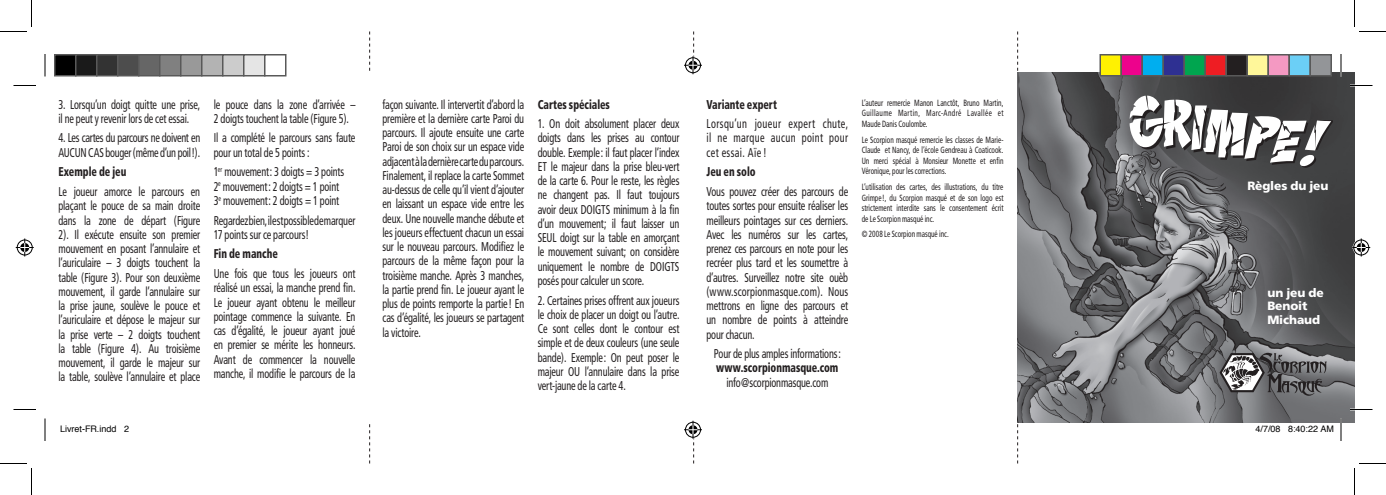
<style>
.page{position:relative;width:1386px;height:495px;background:#fff}
.page>*{position:absolute;margin:0;border:0;box-sizing:border-box;transform-origin:0 0}
.t1{font:condensed 12.75px/14.2px "Frutiger";letter-spacing:-.015em;color:#231f20;text-align:justify;scale:.8 1}
.t2{font:900 condensed 12.75px "Frutiger";letter-spacing:-.005em;color:#231f20;scale:.8 1}
.t3{font:900 12px/13.5px "Frutiger";letter-spacing:-.01em;color:#fff}
.t4{font:condensed 9px/10.5px "Frutiger";color:#231f20;text-align:justify;scale:.8 1}
.t5{font:9px "Helvetica";color:#000}
</style>
<div class="page">
<svg style="left:1017px;top:32px;width:1px;height:432px"></svg>
<hr style="left:1016px;top:72px;width:4px;height:351px;background:#fff">
<img style="left:1017px;top:73px;width:337px;height:349px">
<svg style="left:1220px;top:353px;width:107px;height:43px;background:#737375"></svg>
<svg style="left:1130px;top:96px;width:203px;height:72px"></svg>
<svg style="left:369px;top:32px;width:1px;height:432px"></svg>
<hr style="left:368px;top:72px;width:4px;height:351px;background:#fff">
<hr style="left:1340px;top:54px;width:2px;height:22px;background:#fff">
<hr style="left:1340px;top:418px;width:2px;height:23px;background:#fff">
<svg style="left:14px;top:85px;width:22px;height:1px"></svg>
<svg style="left:1350px;top:85px;width:22px;height:1px"></svg>
<svg style="left:14px;top:409px;width:22px;height:1px"></svg>
<svg style="left:1350px;top:409px;width:22px;height:1px"></svg>
<svg style="left:45px;top:54px;width:1px;height:22px"></svg>
<svg style="left:45px;top:418px;width:1px;height:23px"></svg>
<svg style="left:1341px;top:54px;width:1px;height:22px"></svg>
<svg style="left:1341px;top:418px;width:1px;height:23px"></svg>
<svg style="left:0;top:0;width:32px;height:32px"></svg>
<svg style="left:0;top:463px;width:32px;height:32px"></svg>
<svg style="left:1354px;top:0;width:32px;height:32px"></svg>
<svg style="left:1354px;top:463px;width:32px;height:32px"></svg>
<svg style="left:684px;top:32px;width:18px;height:432px"></svg>
<svg style="left:16px;top:238px;width:18px;height:18px"></svg>
<svg style="left:1352px;top:238px;width:18px;height:18px"></svg>
<div style="left:55px;top:55px;width:21px;height:21px;background:#000"></div>
<div style="left:54px;top:54px;width:22px;height:22px;border:2px solid #595959"></div>
<div style="left:76px;top:55px;width:21px;height:21px;background:#1a1a1a"></div>
<div style="left:75px;top:54px;width:23px;height:22px;border:2px solid #595959"></div>
<div style="left:97px;top:55px;width:21px;height:21px;background:#333"></div>
<div style="left:96px;top:54px;width:22px;height:22px;border:2px solid #595959"></div>
<div style="left:118px;top:55px;width:21px;height:21px;background:#4d4d4d"></div>
<div style="left:117px;top:54px;width:23px;height:22px;border:2px solid #595959"></div>
<div style="left:139px;top:55px;width:21px;height:21px;background:#666"></div>
<div style="left:138px;top:54px;width:22px;height:22px;border:2px solid #595959"></div>
<div style="left:160px;top:55px;width:21px;height:21px;background:#808080"></div>
<div style="left:159px;top:54px;width:23px;height:22px;border:2px solid #595959"></div>
<div style="left:181px;top:55px;width:21px;height:21px;background:#999"></div>
<div style="left:180px;top:54px;width:22px;height:22px;border:2px solid #595959"></div>
<div style="left:202px;top:55px;width:21px;height:21px;background:#b3b3b3"></div>
<div style="left:201px;top:54px;width:23px;height:22px;border:2px solid #595959"></div>
<div style="left:223px;top:55px;width:21px;height:21px;background:#ccc"></div>
<div style="left:222px;top:54px;width:22px;height:22px;border:2px solid #595959"></div>
<div style="left:244px;top:55px;width:21px;height:21px;background:#e5e5e5"></div>
<div style="left:243px;top:54px;width:23px;height:22px;border:2px solid #595959"></div>
<div style="left:264px;top:54px;width:22px;height:22px;border:2px solid #595959"></div>
<div style="left:1100px;top:55px;width:21px;height:21px;background:#fff101"></div>
<div style="left:1100px;top:54px;width:22px;height:22px;border:2px solid #595959"></div>
<div style="left:1121px;top:55px;width:21px;height:21px;background:#ed028c"></div>
<div style="left:1120px;top:54px;width:23px;height:22px;border:2px solid #595959"></div>
<div style="left:1142px;top:55px;width:21px;height:21px;background:#00aeef"></div>
<div style="left:1142px;top:54px;width:22px;height:22px;border:2px solid #595959"></div>
<div style="left:1163px;top:55px;width:21px;height:21px;background:#2e3092"></div>
<div style="left:1162px;top:54px;width:23px;height:22px;border:2px solid #595959"></div>
<div style="left:1184px;top:55px;width:21px;height:21px;background:#00a54f"></div>
<div style="left:1184px;top:54px;width:22px;height:22px;border:2px solid #595959"></div>
<div style="left:1205px;top:55px;width:21px;height:21px;background:#ee1d23"></div>
<div style="left:1204px;top:54px;width:23px;height:22px;border:2px solid #595959"></div>
<div style="left:1226px;top:55px;width:21px;height:21px;background:#231f20"></div>
<div style="left:1226px;top:54px;width:22px;height:22px;border:2px solid #595959"></div>
<div style="left:1247px;top:55px;width:21px;height:21px;background:#fff79a"></div>
<div style="left:1246px;top:54px;width:23px;height:22px;border:2px solid #595959"></div>
<div style="left:1268px;top:55px;width:21px;height:21px;background:#f499c2"></div>
<div style="left:1268px;top:54px;width:22px;height:22px;border:2px solid #595959"></div>
<div style="left:1289px;top:55px;width:21px;height:21px;background:#6bcff6"></div>
<div style="left:1288px;top:54px;width:23px;height:22px;border:2px solid #595959"></div>
<div style="left:1310px;top:55px;width:21px;height:21px;background:#939598"></div>
<div style="left:1310px;top:54px;width:22px;height:22px;border:2px solid #595959"></div>
<p class="t1" style="left:58px;top:97px;width:179px">3. Lorsqu’un doigt quitte une prise, il ne peut y revenir lors de cet essai.</p>
<p class="t1" style="left:59px;top:131px;width:179px">4. Les cartes du parcours ne doivent en<br>AUCUN CAS bouger (même d’un poil !).</p>
<p class="t2" style="left:59px;top:164px;width:86px">Exemple de jeu</p>
<p class="t1" style="left:59px;top:185px;width:179px">Le joueur amorce le parcours en plaçant le pouce de sa main droite dans la zone de départ (Figure 2). Il exécute ensuite son premier mouvement en posant l’annulaire et l’auriculaire – 3 doigts touchent la table (Figure 3). Pour son deuxième mouvement, il garde l’annulaire sur la prise jaune, soulève le pouce et l’auriculaire et dépose le majeur sur la prise verte – 2 doigts touchent la table (Figure 4). Au troisième mouvement, il garde le majeur sur la table, soulève l’annulaire et place</p>
<p class="t1" style="left:214px;top:97px;width:179px">le pouce dans la zone d’arrivée –<br>2 doigts touchent la table (Figure 5).</p>
<p class="t1" style="left:214px;top:131px;width:179px">Il a complété le parcours sans faute pour un total de 5 points :</p>
<p class="t1" style="left:214px;top:165px;width:165px;text-align:left">1<sup>er</sup> mouvement : 3 doigts = 3 points<br>2<sup>e</sup> mouvement : 2 doigts = 1 point<br>3<sup>e</sup> mouvement : 2 doigts = 1 point</p>
<p class="t1" style="left:214px;top:213px;width:179px">Regardez bien, il est possible de marquer<br>17 points sur ce parcours!</p>
<p class="t2" style="left:214px;top:246px;width:82px">Fin de manche</p>
<p class="t1" style="left:214px;top:267px;width:179px">Une fois que tous les joueurs ont réalisé un essai, la manche prend fin.<br>Le joueur ayant obtenu le meilleur pointage commence la suivante. En cas d’égalité, le joueur ayant joué en premier se mérite les honneurs.<br>Avant de commencer la nouvelle manche, il modifie le parcours de la</p>
<p class="t1" style="left:382px;top:97px;width:179px">façon suivante. Il intervertit d’abord la première et la dernière carte Paroi du parcours. Il ajoute ensuite une carte Paroi de son choix sur un espace vide adjacent à la dernière carte du parcours.<br>Finalement, il replace la carte Sommet au-dessus de celle qu’il vient d’ajouter en laissant un espace vide entre les deux. Une nouvelle manche débute et les joueurs effectuent chacun un essai sur le nouveau parcours. Modifiez le parcours de la même façon pour la troisième manche. Après 3 manches, la partie prend fin. Le joueur ayant le plus de points remporte la partie ! En cas d’égalité, les joueurs se partagent la victoire.</p>
<p class="t2" style="left:538px;top:96px;width:92px">Cartes spéciales</p>
<p class="t1" style="left:538px;top:117px;width:179px">1. On doit absolument placer deux doigts dans les prises au contour double. Exemple : il faut placer l’index ET le majeur dans la prise bleu-vert de la carte 6. Pour le reste, les règles ne changent pas. Il faut toujours avoir deux DOIGTS minimum à la fin d’un mouvement; il faut laisser un SEUL doigt sur la table en amorçant le mouvement suivant; on considère uniquement le nombre de DOIGTS posés pour calculer un score.</p>
<p class="t1" style="left:538px;top:293px;width:179px">2. Certaines prises offrent aux joueurs le choix de placer un doigt ou l’autre.<br>Ce sont celles dont le contour est simple et de deux couleurs (une seule bande). Exemple : On peut poser le majeur OU l’annulaire dans la prise vert-jaune de la carte 4.</p>
<p class="t2" style="left:706px;top:96px;width:90px">Variante expert</p>
<p class="t1" style="left:706px;top:117px;width:179px">Lorsqu’un joueur expert chute, il ne marque aucun point pour cet essai. Aïe !</p>
<p class="t2" style="left:707px;top:164px;width:63px">Jeu en solo</p>
<p class="t1" style="left:707px;top:185px;width:179px">Vous pouvez créer des parcours de toutes sortes pour ensuite réaliser les meilleurs pointages sur ces derniers.<br>Avec les numéros sur les cartes, prenez ces parcours en note pour les recréer plus tard et les soumettre à d’autres. Surveillez notre site ouèb (www.scorpionmasque.com). Nous mettrons en ligne des parcours et un nombre de points à atteindre pour chacun.</p>
<p class="t1" style="left:714px;top:347px;width:160px">Pour de plus amples informations :</p>
<p class="t2" style="left:716px;top:360px;width:154px">www.scorpionmasque.com</p>
<p class="t1" style="left:726px;top:375px;width:129px">info@scorpionmasque.com</p>
<p class="t4" style="left:862px;top:97px;width:179px">L’auteur remercie Manon Lanctôt, Bruno Martin, Guillaume Martin, Marc-André Lavallée et Maude Danis Coulombe.</p>
<p class="t4" style="left:862px;top:134px;width:179px">Le Scorpion masqué remercie les classes de Marie-Claude et Nancy, de l’école Gendreau à Coaticook.<br>Un merci spécial à Monsieur Monette et enfin Véronique, pour les corrections.</p>
<p class="t4" style="left:862px;top:182px;width:179px">L’utilisation des cartes, des illustrations, du titre Grimpe !, du Scorpion masqué et de son logo est strictement interdite sans le consentement écrit de Le Scorpion masqué inc.</p>
<p class="t4" style="left:862px;top:229px;width:110px">© 2008 Le Scorpion masqué inc.</p>
<p class="t3" style="left:1247px;top:179px;width:83px">Règles du jeu</p>
<p class="t3" style="left:1267px;top:286px;width:58px">un jeu de<br>Benoit<br>Michaud</p>
<p class="t5" style="left:60px;top:421px;width:71px">Livret-FR.indd 2</p>
<p class="t5" style="left:1256px;top:421px;width:80px">4/7/08 8:40:22 AM</p>
</div>
